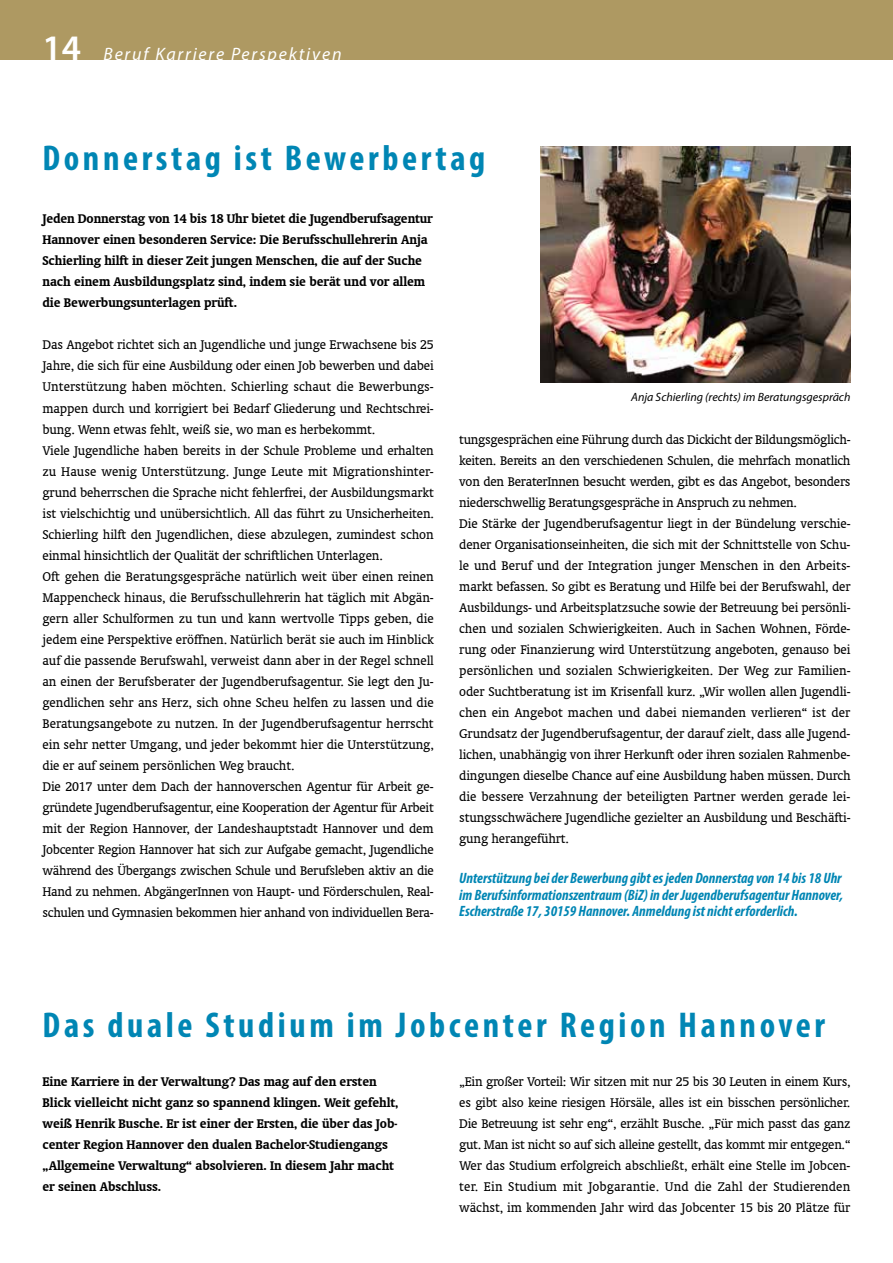
<style>
.page{position:relative;width:893px;height:1263px;background:#fff}
.page>*{position:absolute;margin:0;border:0;box-sizing:border-box;transform-origin:0 0}
.t1{font:700 condensed 36px "Myriad Pro";letter-spacing:.1em;color:#0086b4}
.t2{font:italic 18px "Myriad Pro";letter-spacing:.1em;color:#fff}
.t3{font:italic 700 condensed 15px/16.5px "Myriad Pro";color:#0086b4;text-align:justify}
.t4{font:14.25px/21px "Oranda BT";letter-spacing:-.01em;color:#000}
.t5{font:700 14.25px/21px "Oranda BT";letter-spacing:-.005em;color:#000}
.t6{font:italic 12px "Myriad Pro";color:#000}
.s1{font-weight:600;font-style:normal;font-size:36px}
</style>
<div class="page">
<div style="left:0;top:0;width:893px;height:60px;background:#ae9962"></div>
<img style="left:540px;top:146px;width:310px;height:236px">
<p class="t2" style="left:43px;top:43px;width:301px"><span class="s1">14</span> Beruf Karriere Perspektiven</p>
<h1 class="t1" style="left:43px;top:135px;width:444px">Donnerstag ist Bewerbertag</h1>
<p class="t5" style="left:43px;top:208px;width:392px">Jeden Donnerstag von 14 bis 18 Uhr bietet die Jugendberufsagentur Hannover einen besonderen Service: Die Berufsschullehrerin Anja Schierling hilft in dieser Zeit jungen Menschen, die auf der Suche nach einem Ausbildungsplatz sind, indem sie berät und vor allem die Bewerbungsunterlagen prüft.</p>
<p class="t4" style="left:43px;top:334px;width:393px">Das Angebot richtet sich an Jugendliche und junge Erwachsene bis 25<br>Jahre, die sich für eine Ausbildung oder einen Job bewerben und dabei Unterstützung haben möchten. Schierling schaut die Bewerbungs&shy;mappen durch und korrigiert bei Bedarf Gliederung und Rechtschrei&shy;bung. Wenn etwas fehlt, weiß sie, wo man es herbekommt.<br>Viele Jugendliche haben bereits in der Schule Probleme und erhalten zu Hause wenig Unterstützung. Junge Leute mit Migrationshinter&shy;grund beherrschen die Sprache nicht fehlerfrei, der Ausbildungsmarkt ist vielschichtig und unübersichtlich. All das führt zu Unsicherheiten.<br>Schierling hilft den Jugendlichen, diese abzulegen, zumindest schon einmal hinsichtlich der Qualität der schriftlichen Unterlagen.<br>Oft gehen die Beratungsgespräche natürlich weit über einen reinen Mappencheck hinaus, die Berufsschullehrerin hat täglich mit Abgän&shy;gern aller Schulformen zu tun und kann wertvolle Tipps geben, die jedem eine Perspektive eröffnen. Natürlich berät sie auch im Hinblick auf die passende Berufswahl, verweist dann aber in der Regel schnell an einen der Berufsberater der Jugendberufsagentur. Sie legt den Ju&shy;gendlichen sehr ans Herz, sich ohne Scheu helfen zu lassen und die Beratungsangebote zu nutzen. In der Jugendberufsagentur herrscht ein sehr netter Umgang, und jeder bekommt hier die Unterstützung, die er auf seinem persönlichen Weg braucht.<br>Die 2017 unter dem Dach der hannoverschen Agentur für Arbeit ge&shy;gründete Jugendberufsagentur, eine Kooperation der Agentur für Arbeit mit der Region Hannover, der Landeshauptstadt Hannover und dem Jobcenter Region Hannover hat sich zur Aufgabe gemacht, Jugendliche während des Übergangs zwischen Schule und Berufsleben aktiv an die Hand zu nehmen. AbgängerInnen von Haupt- und Förderschulen, Real&shy;schulen und Gymnasien bekommen hier anhand von individuellen Bera-</p>
<p class="t6" style="left:631px;top:390px;width:221px">Anja Schierling (rechts) im Beratungsgespräch</p>
<p class="t4" style="left:459px;top:429px;width:393px">tungsgesprächen eine Führung durch das Dickicht der Bildungsmöglich&shy;keiten. Bereits an den verschiedenen Schulen, die mehrfach monatlich von den BeraterInnen besucht werden, gibt es das Angebot, besonders niederschwellig Beratungsgespräche in Anspruch zu nehmen.<br>Die Stärke der Jugendberufsagentur liegt in der Bündelung verschie&shy;dener Organisationseinheiten, die sich mit der Schnittstelle von Schu&shy;le und Beruf und der Integration junger Menschen in den Arbeits&shy;markt befassen. So gibt es Beratung und Hilfe bei der Berufswahl, der Ausbildungs- und Arbeitsplatzsuche sowie der Betreuung bei persönli&shy;chen und sozialen Schwierigkeiten. Auch in Sachen Wohnen, Förde&shy;rung oder Finanzierung wird Unterstützung angeboten, genauso bei persönlichen und sozialen Schwierigkeiten. Der Weg zur Familien&shy;oder Suchtberatung ist im Krisenfall kurz. „Wir wollen allen Jugendli&shy;chen ein Angebot machen und dabei niemanden verlieren“ ist der Grundsatz der Jugendberufsagentur, der darauf zielt, dass alle Jugend&shy;lichen, unabhängig von ihrer Herkunft oder ihren sozialen Rahmenbe&shy;dingungen dieselbe Chance auf eine Ausbildung haben müssen. Durch die bessere Verzahnung der beteiligten Partner werden gerade lei&shy;stungsschwächere Jugendliche gezielter an Ausbildung und Beschäfti&shy;gung herangeführt.</p>
<p class="t3" style="left:459px;top:870px;width:385px">Unterstützung bei der Bewerbung gibt es jeden Donnerstag von 14 bis 18 Uhr im Berufsinformationszentraum (BiZ) in der Jugendberufsagentur Hannover, Escherstraße 17, 30159 Hannover. Anmeldung ist nicht erforderlich.</p>
<h1 class="t1" style="left:43px;top:1002px;width:784px">Das duale Studium im Jobcenter Region Hannover</h1>
<p class="t5" style="left:43px;top:1070px;width:358px">Eine Karriere in der Verwaltung? Das mag auf den ersten Blick vielleicht nicht ganz so spannend klingen. Weit gefehlt, weiß Henrik Busche. Er ist einer der Ersten, die über das Job&shy;center Region Hannover den dualen Bachelor-Studiengangs „Allgemeine Verwaltung“ absolvieren. In diesem Jahr macht er seinen Abschluss.</p>
<p class="t4" style="left:459px;top:1071px;width:393px;text-align:justify">„Ein großer Vorteil: Wir sitzen mit nur 25 bis 30 Leuten in einem Kurs, es gibt also keine riesigen Hörsäle, alles ist ein bisschen persönlicher.<br>Die Betreuung ist sehr eng“, erzählt Busche. „Für mich passt das ganz gut. Man ist nicht so auf sich alleine gestellt, das kommt mir entgegen.“ Wer das Studium erfolgreich abschließt, erhält eine Stelle im Jobcen&shy;ter. Ein Studium mit Jobgarantie. Und die Zahl der Studierenden wächst, im kommenden Jahr wird das Jobcenter 15 bis 20 Plätze für</p>
</div>
